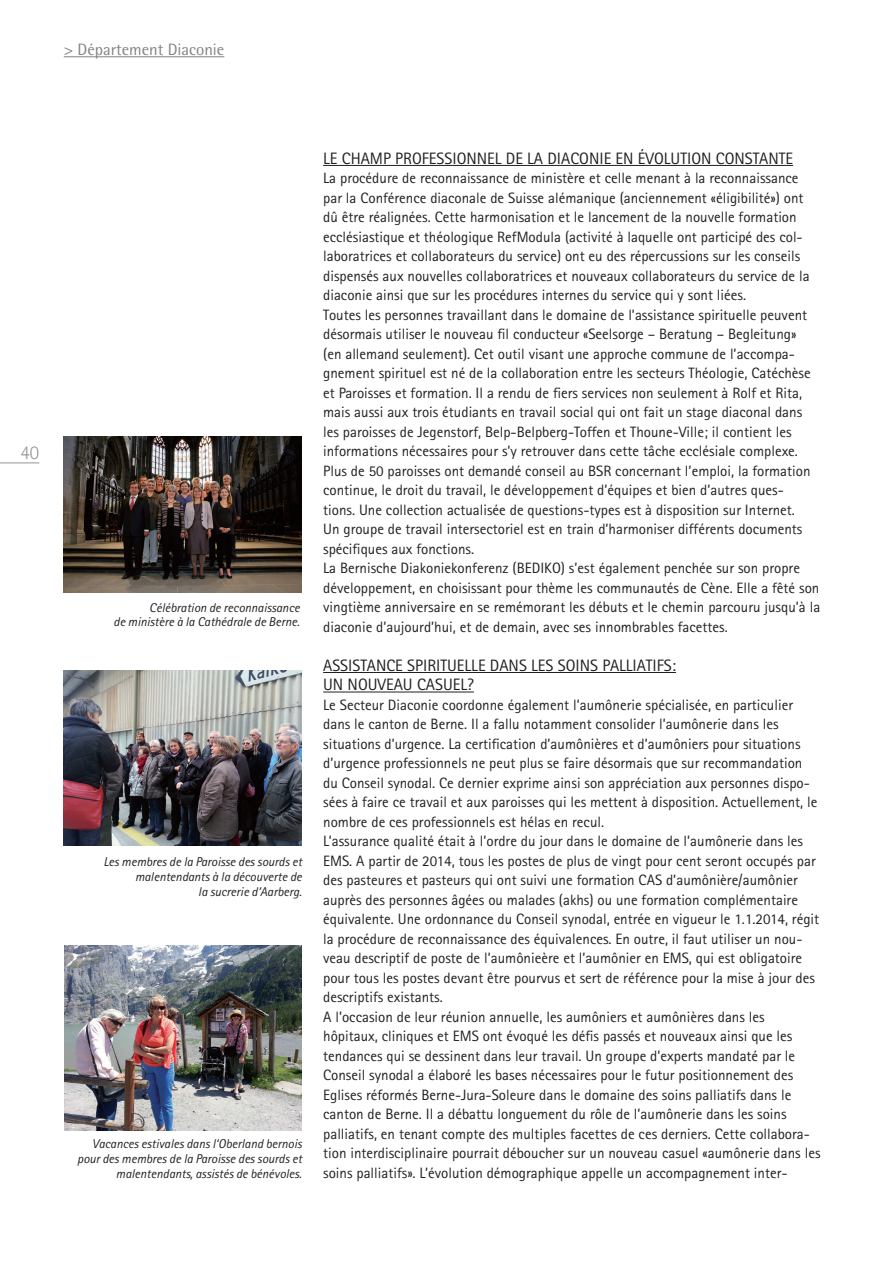
<style>
.page{position:relative;width:893px;height:1263px;background:#fff}
.page>*{position:absolute;margin:0;border:0;box-sizing:border-box;transform-origin:0 0}
.t1{font:300 19.5px "Rotis Sans Serif";color:#939598}
.t2{font:16.5px/19.5px "Rotis Sans Serif";color:#231f20}
.t3{font:16.5px "Rotis Semi Sans";color:#808285}
.t4{font:15px/19.5px "Rotis Sans Serif";color:#231f20}
.t5{font:italic 12.75px/15px "Rotis Sans Serif";color:#231f20;text-align:right}
</style>
<div class="page">
<hr style="left:0;top:462px;width:39px;height:1px;background:#939598">
<hr style="left:323px;top:165px;width:470px;height:1px;background:#231f20">
<hr style="left:323px;top:672px;width:353px;height:1px;background:#231f20">
<hr style="left:323px;top:692px;width:151px;height:1px;background:#231f20">
<hr style="left:64px;top:56px;width:160px;height:1px;background:#808285">
<img style="left:64px;top:945px;width:238px;height:185px">
<img style="left:64px;top:671px;width:238px;height:175px">
<img style="left:64px;top:437px;width:238px;height:156px">
<p class="t3" style="left:64px;top:40px;width:162px">&gt; Département Diaconie</p>
<h1 class="t1" style="left:20px;top:441px;width:20px">40</h1>
<p class="t5" style="left:114px;top:601px;width:188px;line-height:13.5px">Célébration de reconnaissance<br>de ministère à la Cathédrale de Berne.</p>
<p class="t5" style="left:103px;top:854px;width:200px">Les membres de la Paroisse des sourds et malentendants à la découverte de<br>la sucrerie d‘Aarberg.</p>
<p class="t5" style="left:77px;top:1136px;width:226px">Vacances estivales dans l‘Oberland bernois pour des membres de la Paroisse des sourds et malentendants, assistés de bénévoles.</p>
<p class="t2" style="left:323px;top:148px;width:471px">LE CHAMP PROFESSIONNEL DE LA DIACONIE EN ÉVOLUTION CONSTANTE</p>
<p class="t4" style="left:323px;top:168px;width:499px">La procédure de reconnaissance de ministère et celle menant à la reconnaissance par la Conférence diaconale de Suisse alémanique (anciennement «éligibilité») ont dû être réalignées. Cette harmonisation et le lancement de la nouvelle formation ecclésiastique et théologique RefModula (activité à laquelle ont participé des col&shy;laboratrices et collaborateurs du service) ont eu des répercussions sur les conseils dispensés aux nouvelles collaboratrices et nouveaux collaborateurs du service de la diaconie ainsi que sur les procédures internes du service qui y sont liées.<br>Toutes les personnes travaillant dans le domaine de l’assistance spirituelle peuvent désormais utiliser le nouveau fil conducteur «Seelsorge – Beratung – Begleitung»<br>(en allemand seulement). Cet outil visant une approche commune de l’accompa&shy;gnement spirituel est né de la collaboration entre les secteurs Théologie, Catéchèse et Paroisses et formation. Il a rendu de fiers services non seulement à Rolf et Rita, mais aussi aux trois étudiants en travail social qui ont fait un stage diaconal dans les paroisses de Jegenstorf, Belp-Belpberg-Toffen et Thoune-Ville; il contient les informations nécessaires pour s’y retrouver dans cette tâche ecclésiale complexe.<br>Plus de 50 paroisses ont demandé conseil au BSR concernant l’emploi, la formation continue, le droit du travail, le développement d’équipes et bien d’autres ques-<br>tions. Une collection actualisée de questions-types est à disposition sur Internet.<br>Un groupe de travail intersectoriel est en train d’harmoniser différents documents spécifiques aux fonctions.<br>La Bernische Diakoniekonferenz (BEDIKO) s’est également penchée sur son propre développement, en choisissant pour thème les communautés de Cène. Elle a fêté son vingtième anniversaire en se remémorant les débuts et le chemin parcouru jusqu’à la diaconie d’aujourd’hui, et de demain, avec ses innombrables facettes.</p>
<p class="t2" style="left:323px;top:655px;width:354px">ASSISTANCE SPIRITUELLE DANS LES SOINS PALLIATIFS:<br>UN NOUVEAU CASUEL?</p>
<p class="t4" style="left:323px;top:695px;width:499px">Le Secteur Diaconie coordonne également l’aumônerie spécialisée, en particulier dans le canton de Berne. Il a fallu notamment consolider l’aumônerie dans les situations d’urgence. La certification d’aumônières et d’aumôniers pour situations d’urgence professionnels ne peut plus se faire désormais que sur recommandation du Conseil synodal. Ce dernier exprime ainsi son appréciation aux personnes dispo&shy;sées à faire ce travail et aux paroisses qui les mettent à disposition. Actuellement, le nombre de ces professionnels est hélas en recul.<br>L’assurance qualité était à l’ordre du jour dans le domaine de l’aumônerie dans les EMS. A partir de 2014, tous les postes de plus de vingt pour cent seront occupés par des pasteures et pasteurs qui ont suivi une formation CAS d’aumônière/aumônier auprès des personnes âgées ou malades (akhs) ou une formation complémentaire équivalente. Une ordonnance du Conseil synodal, entrée en vigueur le 1.1.2014, régit la procédure de reconnaissance des équivalences. En outre, il faut utiliser un nou&shy;veau descriptif de poste de l’aumônieère et l’aumônier en EMS, qui est obligatoire pour tous les postes devant être pourvus et sert de référence pour la mise à jour des descriptifs existants.<br>A l’occasion de leur réunion annuelle, les aumôniers et aumônières dans les hôpitaux, cliniques et EMS ont évoqué les défis passés et nouveaux ainsi que les tendances qui se dessinent dans leur travail. Un groupe d’experts mandaté par le Conseil synodal a élaboré les bases nécessaires pour le futur positionnement des Eglises réformés Berne-Jura-Soleure dans le domaine des soins palliatifs dans le canton de Berne. Il a débattu longuement du rôle de l’aumônerie dans les soins palliatifs, en tenant compte des multiples facettes de ces derniers. Cette collabora&shy;tion interdisciplinaire pourrait déboucher sur un nouveau casuel «aumônerie dans les soins palliatifs». L’évolution démographique appelle un accompagnement inter-</p>
</div>
